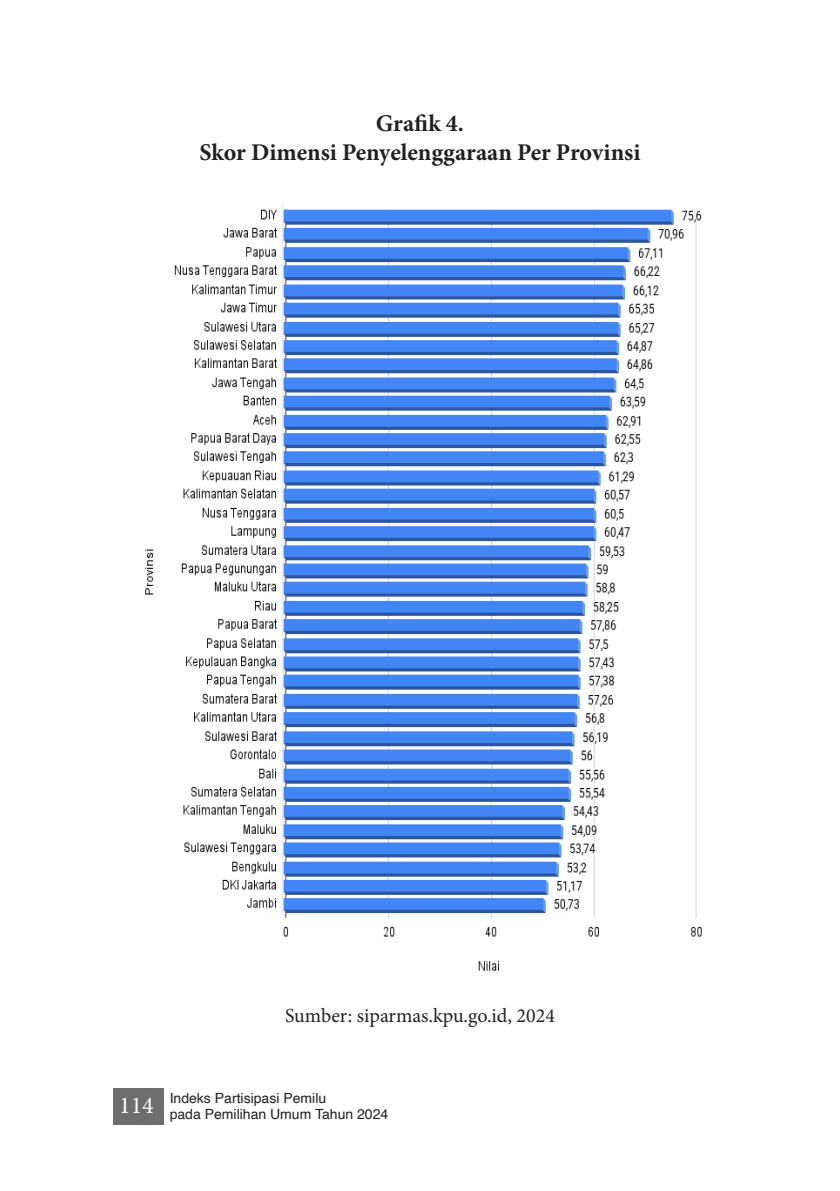
<style>
.page{position:relative;width:840px;height:1191px;background:#fff}
.page>*{position:absolute;margin:0;border:0;box-sizing:border-box;transform-origin:0 0}
.Paragraph_Style_Grafik{font:700 24px "Minion Pro";letter-spacing:-.005em;color:#231f20}
.t1{font:24px "Minion Pro";color:#fff}
.Paragraph_Style_sumber{font:20px "Minion Pro";color:#231f20}
.t2{font:14px/16px "Helvetica";color:#231f20}
</style>
<div class="page">
<div style="left:113px;top:1089px;width:51px;height:36px;background:#6c6e70"></div>
<img style="left:145px;top:206px;width:557px;height:765px">
<p class="Paragraph_Style_Grafik" style="left:376px;top:106px;width:90px">Grafik 4.</p>
<p class="Paragraph_Style_Grafik" style="left:199px;top:135px;width:442px">Skor Dimensi Penyelenggaraan Per Provinsi</p>
<p class="Paragraph_Style_sumber" style="left:285px;top:1001px;width:271px">Sumber: siparmas.kpu.go.id, 2024</p>
<h1 class="t1" style="left:119px;top:1089px;width:36px">114</h1>
<p class="t2" style="left:170px;top:1090px;width:220px">Indeks Partisipasi Pemilu<br>pada Pemilihan Umum Tahun 2024</p>
</div>
